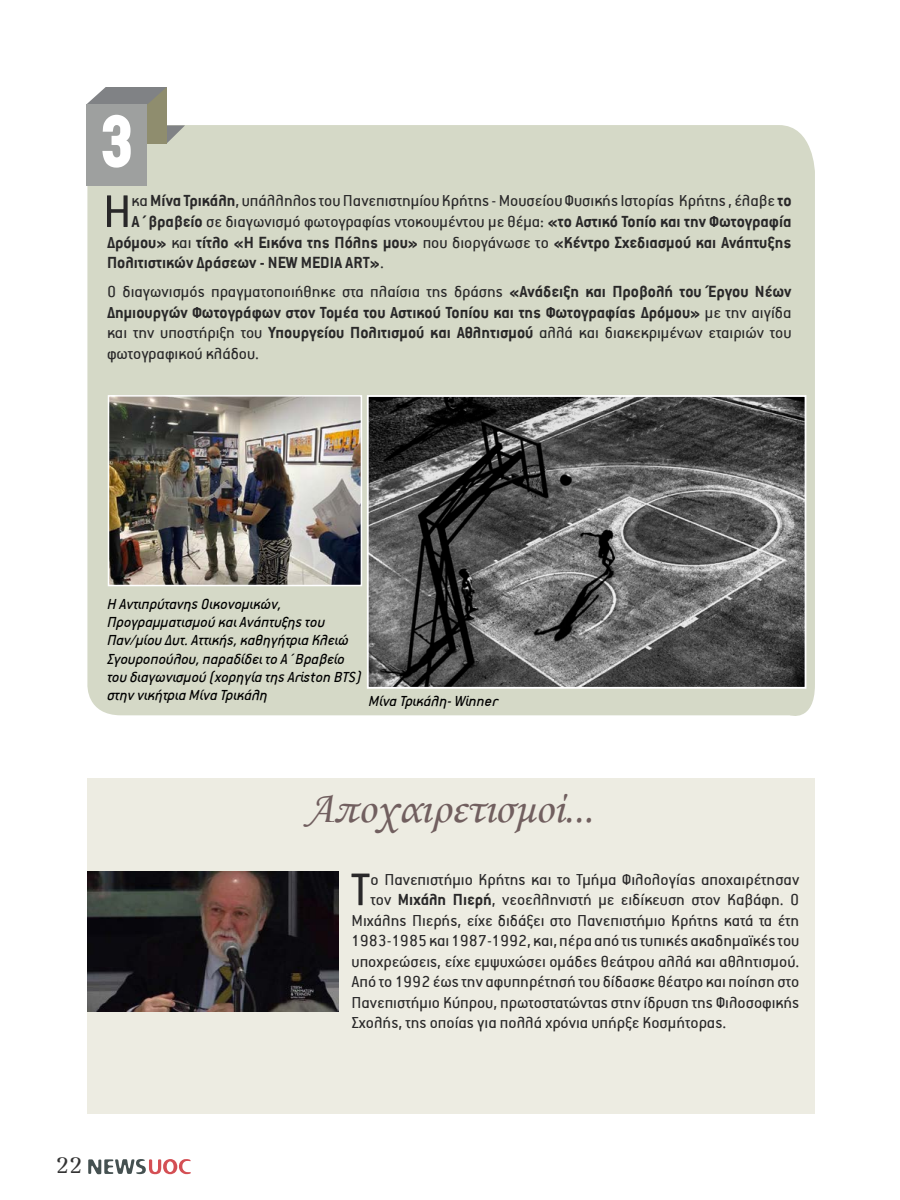
<style>
.page{position:relative;width:900px;height:1200px;background:#fff}
.page>*{position:absolute;margin:0;border:0;box-sizing:border-box;transform-origin:0 0}
.t1{font:900 condensed 75px "PF Din Text";color:#fff}
.t2{font:51.3px "PF Premier Text";color:#292829}
.t3{font:45px "Monotype Corsiva";color:#715f5f}
.t4{font:21px "Apollonia";color:#333}
.t5{font:18px "PF Premier Text";color:#292829}
.t6{font:700 18px/20.5px "PF Premier Text";color:#292829;text-align:justify}
.t7{font:italic 16.5px/18.1px "PF Premier Text";color:#000}
.s1{font-weight:700}
.s2{font-weight:400}
</style>
<div class="page">
<svg style="left:88px;top:1159px;width:103px;height:15px"></svg>
<div style="left:87px;top:125px;width:728px;height:591px;background:#d5d9c7"></div>
<div style="left:88px;top:778px;width:727px;height:336px;background:#edece2"></div>
<svg style="left:167px;top:125px;width:18px;height:19px"></svg>
<div style="left:106px;top:87px;width:61px;height:57px;background:#8f8d6e"></div>
<svg style="left:87px;top:87px;width:79px;height:17px"></svg>
<div style="left:86px;top:104px;width:61px;height:82px;background:#9ea09f"></div>
<img style="left:88px;top:871px;width:251px;height:141px">
<img style="left:370px;top:398px;width:433px;height:288px">
<div style="left:367px;top:395px;width:439px;height:294px;border:2px solid #fff"></div>
<img style="left:111px;top:398px;width:248px;height:185px">
<div style="left:108px;top:395px;width:254px;height:191px;border:2px solid #fff"></div>
<h1 class="t1" style="left:101px;top:97px;width:35px">3</h1>
<h2 class="t2" style="left:103px;top:186px;width:30px">Η</h2>
<p class="t5" style="left:132px;top:192px;width:662px">κα <span class="s1">Μίνα Τρικάλη</span>, υπάλληλος του Πανεπιστημίου Κρήτης - Μουσείου Φυσικής Ιστορίας Κρήτης , έλαβε <span class="s1">το</span></p>
<p class="t5" style="left:132px;top:213px;width:662px"><span class="s1">Α΄βραβείο</span> σε διαγωνισμό φωτογραφίας ντοκουμέντου με θέμα: <span class="s1">«το Αστικό Τοπίο και την Φωτογραφία</span></p>
<p class="t6" style="left:107px;top:232px;width:686px">Δρόμου» <span class="s2">και</span> τίτλο «Η Εικόνα της Πόλης μου» <span class="s2">που διοργάνωσε το</span> «Κέντρο Σχεδιασμού και Ανάπτυξης</p>
<p class="t6" style="left:107px;top:252px;width:278px">Πολιτιστικών Δράσεων - NEW MEDIA ART»<span class="s2">.</span></p>
<p class="t6" style="left:107px;top:281px;width:686px"><span class="s2">Ο διαγωνισμός πραγματοποιήθηκε στα πλαίσια της δράσης</span> «Ανάδειξη και Προβολή του Έργου Νέων Δημιουργών Φωτογράφων στον Τομέα του Αστικού Τοπίου και της Φωτογραφίας Δρόμου» <span class="s2">με την αιγίδα και την υποστήριξη του</span> Υπουργείου Πολιτισμού και Αθλητισμού <span class="s2">αλλά και διακεκριμένων εταιριών του φωτογραφικού κλάδου.</span></p>
<p class="t7" style="left:107px;top:595px;width:256px">Η Αντιπρύτανης Οικονομικών, Προγραμματισμού και Ανάπτυξης του Παν/μίου Δυτ. Αττικής, καθηγήτρια Κλειώ Σγουροπούλου, παραδίδει το Α΄Βραβείο του διαγωνισμού (χορηγία της Ariston BTS) στην νικήτρια Μίνα Τρικάλη</p>
<p class="t7" style="left:368px;top:692px;width:130px">Μίνα Τρικάλη- Winner</p>
<h3 class="t3" style="left:306px;top:781px;width:289px">Αποχαιρετισμοί...</h3>
<h2 class="t2" style="left:350px;top:865px;width:22px">Τ</h2>
<p class="t5" style="left:371px;top:870px;width:430px">ο Πανεπιστήμιο Κρήτης και το Τμήμα Φιλολογίας αποχαιρέτησαν</p>
<p class="t5" style="left:371px;top:891px;width:430px">τον <span class="s1">Μιχάλη Πιερή</span>, νεοελληνιστή με ειδίκευση στον Καβάφη. Ο</p>
<p class="t5" style="left:351px;top:911px;width:449px">Μιχάλης Πιερής, είχε διδάξει στο Πανεπιστήμιο Κρήτης κατά τα έτη</p>
<p class="t5" style="left:351px;top:932px;width:449px">1983-1985 και 1987-1992, και, πέρα από τις τυπικές ακαδημαϊκές του</p>
<p class="t5" style="left:351px;top:953px;width:449px">υποχρεώσεις, είχε εμψυχώσει ομάδες θεάτρου αλλά και αθλητισμού.</p>
<p class="t5" style="left:351px;top:973px;width:449px">Από το 1992 έως την αφυπηρέτησή του δίδασκε θέατρο και ποίηση στο</p>
<p class="t5" style="left:351px;top:994px;width:449px">Πανεπιστήμιο Kύπρου, πρωτοστατώντας στην ίδρυση της Φιλοσοφικής</p>
<p class="t5" style="left:351px;top:1014px;width:376px">Σχολής, της οποίας για πολλά χρόνια υπήρξε Κοσμήτορας.</p>
<p class="t4" style="left:56px;top:1154px;width:28px">22</p>
</div>
